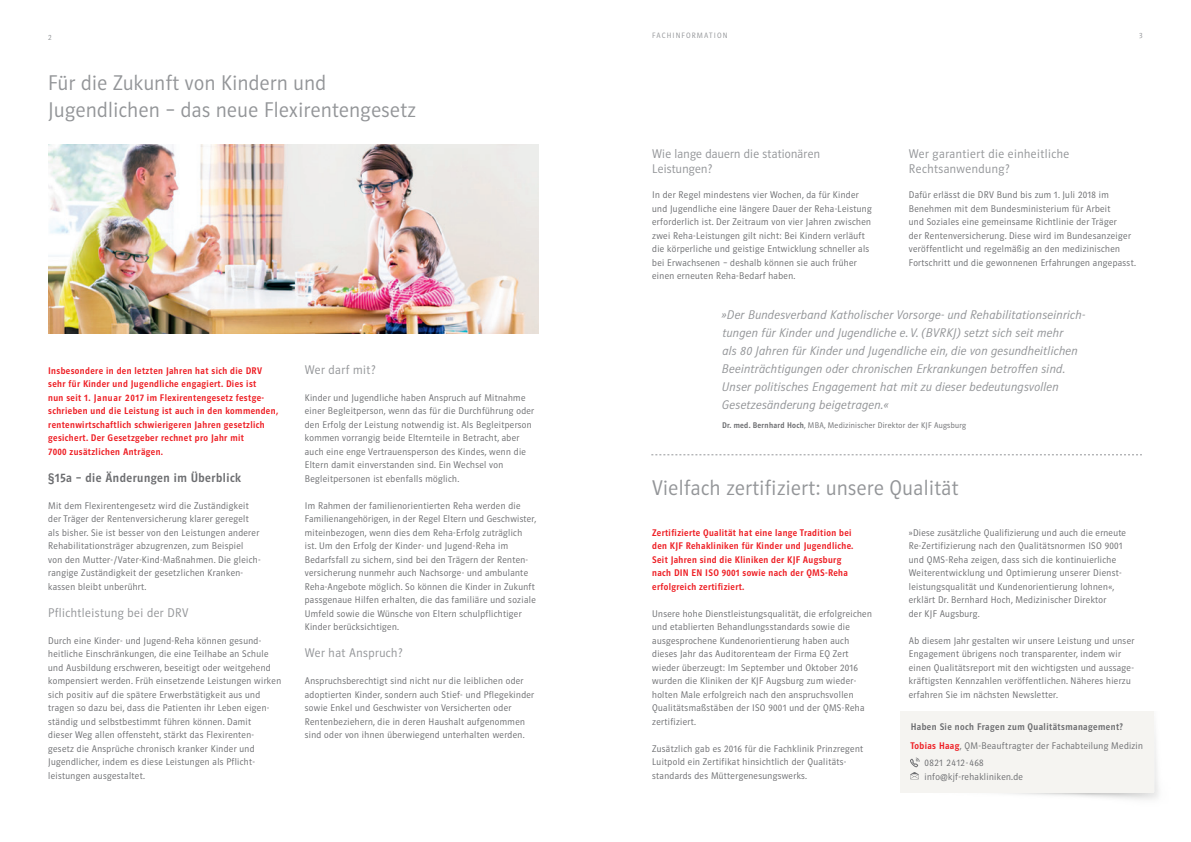
<style>
.page{position:relative;width:1191px;height:842px;background:#fff}
.page>*{position:absolute;margin:0;border:0;box-sizing:border-box;transform-origin:0 0}
.t1{font:22px/27px "Polo Condensed Leicht";letter-spacing:.025em;color:#939598}
.t2{font:13px/18px "Polo Condensed Leicht Kursiv";letter-spacing:.03em;color:#939598}
.t3{font:13px/15.6px "Polo Condensed Leicht";letter-spacing:.035em;color:#939598}
.t4{font:13px "Polo Condensed Krftg";letter-spacing:.04em;color:#6c6d70}
.t5{font:10px/13.5px "Polo Condensed Leicht";letter-spacing:.035em;color:#6c6d70}
.t6{font:10px/13.5px "Polo Condensed Krftg";letter-spacing:.04em;color:#ee1d23}
.t7{font:10px "Polo Condensed Krftg";letter-spacing:.045em;color:#6c6d70}
.t8{font:8.5px "Polo Condensed Leicht";letter-spacing:.035em;color:#6c6d70}
.t9{font:8px "Polo Condensed Leicht";letter-spacing:.15em;color:#939598}
.s1{font-family:"Polo Condensed Krftg"}
.s2{font-family:"Polo Condensed Krftg";color:#ee1d23}
</style>
<div class="page">
<svg style="left:651px;top:455px;width:491px;height:1px"></svg>
<img style="left:48px;top:144px;width:491px;height:189px">
<div style="left:900px;top:711px;width:253px;height:81px;background:#f5f4f1"></div>
<svg style="left:910px;top:758px;width:9px;height:21px"></svg>
<p class="t9" style="left:48px;top:33px;width:5px">2</p>
<p class="t9" style="left:652px;top:31px;width:77px">FACHINFORMATION</p>
<p class="t9" style="left:1139px;top:31px;width:5px">3</p>
<h1 class="t1" style="left:48px;top:69px;width:369px">Für die Zukunft von Kindern und<br>Jugendlichen – das neue Flexirentengesetz</h1>
<p class="t6" style="left:48px;top:364px;width:231px">Insbesondere in den letzten Jahren hat sich die DRV sehr für Kinder und Jugendliche engagiert. Dies ist<br>nun seit 1. Januar 2017 im Flexirentengesetz festge&shy;schrieben und die Leistung ist auch in den kommenden, rentenwirtschaftlich schwierigeren Jahren gesetzlich gesichert. Der Gesetzgeber rechnet pro Jahr mit<br>7000 zusätzlichen Anträgen.</p>
<h2 class="t4" style="left:48px;top:470px;width:194px">§15a – die Änderungen im Überblick</h2>
<p class="t5" style="left:48px;top:499px;width:214px">Mit dem Flexirentengesetz wird die Zuständigkeit der Träger der Rentenversicherung klarer geregelt als bisher. Sie ist besser von den Leistungen anderer Rehabilitationsträger abzugrenzen, zum Beispiel<br>von den Mutter-/Vater-Kind-Maßnahmen. Die gleich&shy;rangige Zuständigkeit der gesetzlichen Kranken-- kassen bleibt unberührt.</p>
<h2 class="t3" style="left:48px;top:605px;width:142px">Pflichtleistung bei der DRV</h2>
<p class="t5" style="left:48px;top:634px;width:234px">Durch eine Kinder- und Jugend-Reha können gesund&shy;heitliche Einschränkungen, die eine Teilhabe an Schule und Ausbildung erschweren, beseitigt oder weitgehend kompensiert werden. Früh einsetzende Leistungen wirken sich positiv auf die spätere Erwerbstätigkeit aus und tragen so dazu bei, dass die Patienten ihr Leben eigen&shy;ständig und selbstbestimmt führen können. Damit<br>dieser Weg allen offensteht, stärkt das Flexirenten--<br>gesetz die Ansprüche chronisch kranker Kinder und Jugendlicher, indem es diese Leistungen als Pflicht&shy;leistungen ausgestaltet.</p>
<h2 class="t3" style="left:305px;top:362px;width:72px">Wer darf mit?</h2>
<p class="t5" style="left:305px;top:391px;width:231px">Kinder und Jugendliche haben Anspruch auf Mitnahme einer Begleitperson, wenn das für die Durchführung oder den Erfolg der Leistung notwendig ist. Als Begleitperson kommen vorrangig beide Elternteile in Betracht, aber auch eine enge Vertrauensperson des Kindes, wenn die Eltern damit einverstanden sind. Ein Wechsel von Begleitpersonen ist ebenfalls möglich.</p>
<p class="t5" style="left:305px;top:499px;width:233px">Im Rahmen der familienorientierten Reha werden die Familienangehörigen, in der Regel Eltern und Geschwister, miteinbezogen, wenn dies dem Reha-Erfolg zuträglich ist. Um den Erfolg der Kinder- und Jugend-Reha im Bedarfsfall zu sichern, sind bei den Trägern der Renten&shy;versicherung nunmehr auch Nachsorge- und ambulante Reha-Angebote möglich. So können die Kinder in Zukunft passgenaue Hilfen erhalten, die das familiäre und soziale Umfeld sowie die Wünsche von Eltern schulpflichtiger Kinder berücksichtigen.</p>
<h2 class="t3" style="left:305px;top:645px;width:99px">Wer hat Anspruch?</h2>
<p class="t5" style="left:305px;top:674px;width:231px">Anspruchsberechtigt sind nicht nur die leiblichen oder adoptierten Kinder, sondern auch Stief- und Pflegekinder sowie Enkel und Geschwister von Versicherten oder Rentenbeziehern, die in deren Haushalt aufgenommen sind oder von ihnen überwiegend unterhalten werden.</p>
<h2 class="t3" style="left:652px;top:146px;width:169px">Wie lange dauern die stationären<br>Leistungen?</h2>
<p class="t5" style="left:652px;top:188px;width:221px">In der Regel mindestens vier Wochen, da für Kinder und Jugendliche eine längere Dauer der Reha-Leistung erforderlich ist. Der Zeitraum von vier Jahren zwischen zwei Reha-Leistungen gilt nicht: Bei Kindern verläuft die körperliche und geistige Entwicklung schneller als bei Erwachsenen – deshalb können sie auch früher einen erneuten Reha-Bedarf haben.</p>
<h2 class="t3" style="left:909px;top:146px;width:162px">Wer garantiert die einheitliche<br>Rechtsanwendung?</h2>
<p class="t5" style="left:909px;top:188px;width:228px">Dafür erlässt die DRV Bund bis zum 1. Juli 2018 im Benehmen mit dem Bundesministerium für Arbeit<br>und Soziales eine gemeinsame Richtlinie der Träger<br>der Rentenversicherung. Diese wird im Bundesanzeiger veröffentlicht und regelmäßig an den medizinischen Fortschritt und die gewonnenen Erfahrungen angepasst.</p>
<p class="t2" style="left:721px;top:306px;width:365px">»Der Bundesverband Katholischer Vorsorge- und Rehabilitationseinrich&shy;tungen für Kinder und Jugendliche e. V. (BVRKJ) setzt sich seit mehr<br>als 80 Jahren für Kinder und Jugendliche ein, die von gesundheitlichen Beeinträchtigungen oder chronischen Erkrankungen betroffen sind.<br>Unser politisches Engagement hat mit zu dieser bedeutungsvollen Gesetzesänderung beigetragen.«</p>
<p class="t8" style="left:722px;top:420px;width:245px"><span class="s1">Dr. med. Bernhard Hoch</span>, MBA, Medizinischer Direktor der KJF Augsburg</p>
<h1 class="t1" style="left:652px;top:474px;width:308px">Vielfach zertifiziert: unsere Qualität</h1>
<p class="t6" style="left:652px;top:526px;width:203px">Zertifizierte Qualität hat eine lange Tradition bei den KJF Rehakliniken für Kinder und Jugendliche.<br>Seit Jahren sind die Kliniken der KJF Augsburg nach DIN EN ISO 9001 sowie nach der QMS-Reha erfolgreich zertifiziert.</p>
<p class="t5" style="left:652px;top:607px;width:221px">Unsere hohe Dienstleistungsqualität, die erfolgreichen und etablierten Behandlungsstandards sowie die ausgesprochene Kundenorientierung haben auch dieses Jahr das Auditorenteam der Firma EQ Zert wieder überzeugt: Im September und Oktober 2016 wurden die Kliniken der KJF Augsburg zum wieder&shy;holten Male erfolgreich nach den anspruchsvollen Qualitätsmaßstäben der ISO 9001 und der QMS-Reha zertifiziert.</p>
<p class="t5" style="left:652px;top:742px;width:212px">Zusätzlich gab es 2016 für die Fachklinik Prinzregent<br>Luitpold ein Zertifikat hinsichtlich der Qualitäts-- standards des Müttergenesungswerks.</p>
<p class="t5" style="left:909px;top:526px;width:219px">»Diese zusätzliche Qualifizierung und auch die erneute Re-Zertifizierung nach den Qualitätsnormen ISO 9001 und QMS-Reha zeigen, dass sich die kontinuierliche Weiterentwicklung und Optimierung unserer Dienst&shy;leistungsqualität und Kundenorientierung lohnen«, erklärt Dr. Bernhard Hoch, Medizinischer Direktor<br>der KJF Augsburg.</p>
<p class="t5" style="left:909px;top:634px;width:227px">Ab diesem Jahr gestalten wir unsere Leistung und unser Engagement übrigens noch transparenter, indem wir einen Qualitätsreport mit den wichtigsten und aussage&shy;kräftigsten Kennzahlen veröffentlichen. Näheres hierzu erfahren Sie im nächsten Newsletter.</p>
<p class="t7" style="left:910px;top:721px;width:214px">Haben Sie noch Fragen zum Qualitätsmanagement?</p>
<p class="t5" style="left:924px;top:738px;width:220px;line-height:16.3px;text-indent:-14px"><span class="s2">Tobias Haag</span>, QM-Beauftragter der Fachabteilung Medizin<br>0821 2412-468</p>
<p class="t5" style="left:924px;top:769px;width:100px">info@kjf-rehakliniken.de</p>
</div>
